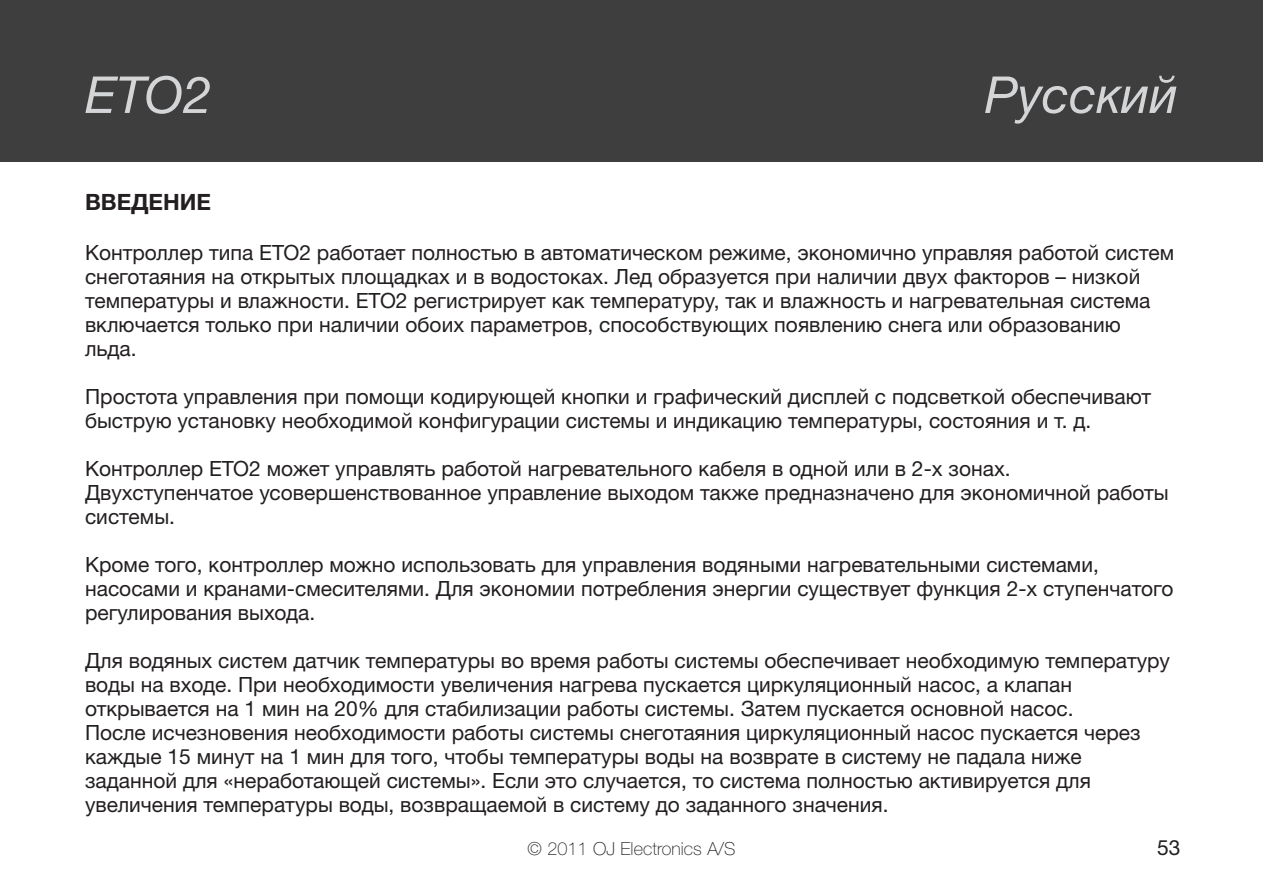
<style>
.page{position:relative;width:1263px;height:893px;background:#fff}
.page>*{position:absolute;margin:0;border:0;box-sizing:border-box;transform-origin:0 0}
.t1{font:italic 51px "Helvetica Neue LTW1 G";color:#d4d5d7}
.t2{font:700 22.5px "Helvetica Neue LTW1 G";color:#231f20}
.t3{font:21px/24px "Helvetica Neue LTW1 G";color:#231f20}
.t4{font:100 18px "Helvetica Neue LTW1 G";color:#231f20}
</style>
<div class="page">
<div style="left:0;top:0;width:1263px;height:162px;background:#3e3e3f"></div>
<h1 class="t1" style="left:85px;top:77px;width:128px">ETO2</h1>
<h1 class="t1" style="left:985px;top:77px;width:195px">Русский</h1>
<p class="t2" style="left:85px;top:194px;width:128px">ВВЕДЕНИЕ</p>
<p class="t3" style="left:85px;top:242px;width:1091px">Контроллер типа ETO2 работает полностью в автоматическом режиме, экономично управляя работой систем снеготаяния на открытых площадках и в водостоках. Лед образуется при наличии двух факторов – низкой температуры и влажности. ETO2 регистрирует как температуру, так и влажность и нагревательная система включается только при наличии обоих параметров, способствующих появлению снега или образованию льда.</p>
<p class="t3" style="left:85px;top:386px;width:1068px">Простота управления при помощи кодирующей кнопки и графический дисплей с подсветкой обеспечивают быструю установку необходимой конфигурации системы и индикацию температуры, состояния и т. д.</p>
<p class="t3" style="left:85px;top:458px;width:1085px">Контроллер ETO2 может управлять работой нагревательного кабеля в одной или в 2-х зонах.<br>Двухступенчатое усовершенствованное управление выходом также предназначено для экономичной работы системы.</p>
<p class="t3" style="left:85px;top:554px;width:1090px">Кроме того, контроллер можно использовать для управления водяными нагревательными системами, насосами и кранами-смесителями. Для экономии потребления энергии существует функция 2-х ступенчатого регулирования выхода.</p>
<p class="t3" style="left:85px;top:650px;width:1086px">Для водяных систем датчик температуры во время работы системы обеспечивает необходимую температуру воды на входе. При необходимости увеличения нагрева пускается циркуляционный насос, а клапан открывается на 1 мин на 20% для стабилизации работы системы. Затем пускается основной насос.<br>После исчезновения необходимости работы системы снеготаяния циркуляционный насос пускается через каждые 15 минут на 1 мин для того, чтобы температуры воды на возврате в систему не падала ниже заданной для «неработающей системы». Если это случается, то система полностью активируется для увеличения температуры воды, возвращаемой в систему до заданного значения.</p>
<p class="t4" style="left:528px;top:843px;width:209px">© 2011 OJ Electronics A/S</p>
<p class="t3" style="left:1157px;top:837px;width:25px">53</p>
</div>
